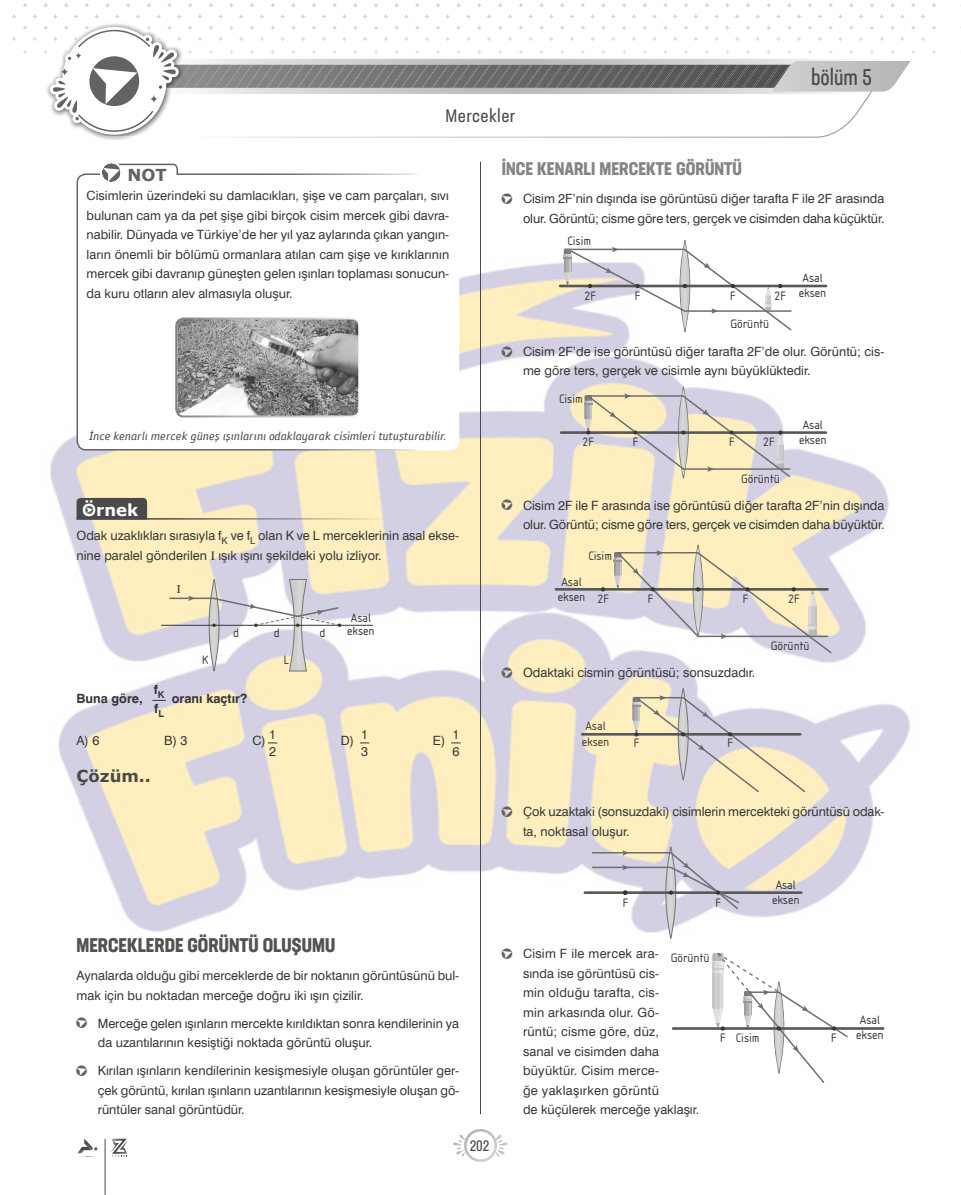
<style>
.page{position:relative;width:961px;height:1195px;background:#fff}
.page>*{position:absolute;margin:0;border:0;box-sizing:border-box;transform-origin:0 0}
.t1{font:22.5px "Neusa Next Std Compact";color:#4a4a4a}
.t2{font:700 condensed 19.5px "Neusa Next Std";color:#525252}
.t3{font:700 condensed 18px "Neusa Next Std";color:#848484}
.t4{font:condensed 18px "Neusa Next Std";letter-spacing:.02em;color:#4a4a4a}
.t5{font:700 16.5px "Verdana";color:#4a4a4a}
.t6{font:700 16.5px "Verdana";color:#fff}
.t7{font:700 16.5px "Verdana";color:#636363}
.t8{font:15px "Neusa Next Std Compact";color:#4a4a4a}
.t9{font:12.75px/19.5px "Swis 721 BT Roman";color:#363636}
.t10{font:12.75px/15.3px "Isonorm Tr";color:#363636}
.t11{font:12.75px/19.5px "Swis 721 BT Bold";color:#363636}
.t12{font:12.75px "Swis 721 BT Roman";letter-spacing:.02em;color:#363636}
.t13{font:italic 12px "Folder";color:#4a4a4a}
.t14{font:12px "FSEMBOLLER";color:#363636}
.s1{font-family:"BSEMBOL"}
.s2{font-family:"MADDELOGO";font-size:13.5px;color:#636363}
</style>
<div class="page">
<img style="left:12px;top:3px;width:949px;height:1192px">
<hr style="left:480px;top:162px;width:1px;height:952px;background:#4a4a4a">
<img style="left:186px;top:132px;width:685px;height:6px">
<img style="left:621px;top:3px;width:316px;height:5px">
<img style="left:45px;top:22px;width:141px;height:119px">
<img style="left:105px;top:137px;width:81px;height:1px">
<img style="left:45px;top:25px;width:137px;height:30px">
<svg style="left:453px;top:1129px;width:55px;height:33px"></svg>
<svg style="left:77px;top:1139px;width:22px;height:18px"></svg>
<hr style="left:105px;top:1139px;width:1px;height:55px;background:#4a4a4a">
<svg style="left:111px;top:1139px;width:17px;height:18px"></svg>
<svg style="left:50px;top:30px;width:861px;height:102px"></svg>
<hr style="left:559px;top:285px;width:268px;height:2px;background:#585858">
<svg style="left:564px;top:240px;width:228px;height:92px"></svg>
<hr style="left:560px;top:431px;width:267px;height:3px;background:#585858">
<svg style="left:584px;top:386px;width:206px;height:93px;background:#e2d9c9"></svg>
<hr style="left:555px;top:588px;width:274px;height:3px;background:#585858">
<svg style="left:601px;top:587px;width:4px;height:4px"></svg>
<svg style="left:614px;top:544px;width:218px;height:109px"></svg>
<hr style="left:582px;top:733px;width:218px;height:3px;background:#585858">
<svg style="left:632px;top:688px;width:173px;height:104px;background:#e2dacf"></svg>
<div style="left:665px;top:846px;width:11px;height:93px;border:1px solid #747474;border-radius:50%"></div>
<hr style="left:585px;top:891px;width:216px;height:3px;background:#585858">
<svg style="left:591px;top:847px;width:149px;height:91px"></svg>
<hr style="left:672px;top:1027px;width:212px;height:3px;background:#585858">
<svg style="left:712px;top:953px;width:136px;height:130px"></svg>
<div style="left:77px;top:174px;width:381px;height:276px;background:#fff;border-radius:9px"></div>
<img style="left:177px;top:320px;width:181px;height:96px">
<div style="left:175px;top:317px;width:186px;height:100px;border:2px solid #fff;border-radius:7px"></div>
<div style="left:77px;top:173px;width:382px;height:277px;border:2px solid #fff;border-radius:9px"></div>
<svg style="left:100px;top:161px;width:79px;height:21px"></svg>
<svg style="left:77px;top:498px;width:70px;height:20px"></svg>
<hr style="left:77px;top:518px;width:312px;height:2px;background:#4a4a4a">
<hr style="left:161px;top:625px;width:212px;height:1px;background:#363636">
<hr style="left:170px;top:597px;width:43px;height:2px;background:#6e6e6e">
<svg style="left:188px;top:595px;width:7px;height:6px"></svg>
<svg style="left:209px;top:579px;width:132px;height:92px"></svg>
<svg style="left:152px;top:700px;width:14px;height:1px"></svg>
<h3 class="t4" style="left:446px;top:105px;width:71px">Mercekler</h3>
<h1 class="t1" style="left:811px;top:63px;width:62px">bölüm 5</h1>
<p class="t7" style="left:127px;top:163px;width:41px">NOT</p>
<p class="t9" style="left:87px;top:186px;width:364px;text-align:justify">Cisimlerin üzerindeki su damlacıkları, şişe ve cam parçaları, sıvı bulunan cam ya da pet şişe gibi birçok cisim mercek gibi davra&shy;nabilir. Dünyada ve Türkiye’de her yıl yaz aylarında çıkan yangın&shy;ların önemli bir bölümü ormanlara atılan cam şişe ve kırıklarının mercek gibi davranıp güneşten gelen ışınları toplaması sonucun&shy;da kuru otların alev almasıyla oluşur.</p>
<p class="t13" style="left:89px;top:429px;width:359px">İnce kenarlı mercek güneş ışınlarını odaklayarak cisimleri tutuşturabilir.</p>
<p class="t6" style="left:82px;top:498px;width:58px">Örnek</p>
<p class="t9" style="left:77px;top:526px;width:384px">Odak uzaklıkları sırasıyla f<sub>K</sub> ve f<sub>L</sub> olan K ve L merceklerinin asal ekse&shy;nine paralel gönderilen <span class="s1">I</span> ışık ışını şekildeki yolu izliyor.</p>
<p class="t14" style="left:177px;top:581px;width:5px">I</p>
<p class="t10" style="left:233px;top:625px;width:7px">d</p>
<p class="t10" style="left:347px;top:612px;width:29px;line-height:12.8px">Asal eksen</p>
<p class="t10" style="left:274px;top:625px;width:7px">d</p>
<p class="t10" style="left:319px;top:625px;width:7px">d</p>
<p class="t10" style="left:202px;top:652px;width:8px">K</p>
<p class="t10" style="left:284px;top:652px;width:7px">L</p>
<p class="t11" style="left:77px;top:688px;width:68px">Buna göre,</p>
<p class="t11" style="left:154px;top:679px;width:12px">f<sub>K </sub>f<sub>L</sub></p>
<p class="t11" style="left:172px;top:688px;width:77px">oranı kaçtır?</p>
<p class="t9" style="left:77px;top:731px;width:24px">A) 6</p>
<p class="t9" style="left:164px;top:731px;width:25px">B) 3</p>
<p class="t9" style="left:252px;top:731px;width:15px">C)</p>
<p class="t9" style="left:269px;top:726px;width:8px;line-height:16.5px">1<br>2</p>
<p class="t9" style="left:341px;top:731px;width:15px">D)</p>
<p class="t9" style="left:361px;top:726px;width:8px;line-height:16.5px">1<br>3</p>
<p class="t9" style="left:433px;top:731px;width:14px">E)</p>
<p class="t9" style="left:452px;top:726px;width:8px;line-height:16.5px">1<br>6</p>
<p class="t5" style="left:77px;top:764px;width:76px">Çözüm..</p>
<h3 class="t3" style="left:502px;top:158px;width:242px">İNCE KENARLI MERCEKTE GÖRÜNTÜ</h3>
<p class="t9" style="left:502px;top:189px;width:384px;text-align:right"><span class="s2">h</span> Cisim 2F’nin dışında ise görüntüsü diğer tarafta F ile 2F arasında olur. Görüntü; cisme göre ters, gerçek ve cisimden daha küçüktür.</p>
<p class="t10" style="left:568px;top:233px;width:25px">Cisim</p>
<p class="t10" style="left:584px;top:288px;width:13px">2F</p>
<p class="t10" style="left:635px;top:288px;width:7px">F</p>
<p class="t10" style="left:730px;top:288px;width:7px">F</p>
<p class="t10" style="left:775px;top:288px;width:13px">2F</p>
<p class="t10" style="left:730px;top:316px;width:40px">Görüntü</p>
<p class="t10" style="left:799px;top:270px;width:29px">Asal eksen</p>
<p class="t9" style="left:523px;top:341px;width:363px;text-indent:-21px"><span class="s2">h</span> Cisim 2F’de ise görüntüsü diğer tarafta 2F’de olur. Görüntü; cis&shy;me göre ters, gerçek ve cisimle aynı büyüklüktedir.</p>
<p class="t10" style="left:559px;top:392px;width:25px">Cisim</p>
<p class="t10" style="left:583px;top:435px;width:13px">2F</p>
<p class="t10" style="left:632px;top:435px;width:7px">F</p>
<p class="t10" style="left:729px;top:435px;width:7px">F</p>
<p class="t10" style="left:763px;top:435px;width:13px">2F</p>
<p class="t10" style="left:741px;top:471px;width:40px">Görüntü</p>
<p class="t10" style="left:799px;top:417px;width:29px">Asal eksen</p>
<p class="t9" style="left:502px;top:495px;width:384px;text-align:right"><span class="s2">h</span> Cisim 2F ile F arasında ise görüntüsü diğer tarafta 2F’nin dışında olur. Görüntü; cisme göre ters, gerçek ve cisimden daha büyüktür.</p>
<p class="t10" style="left:588px;top:548px;width:25px">Cisim</p>
<p class="t10" style="left:558px;top:574px;width:29px">Asal eksen</p>
<p class="t10" style="left:597px;top:591px;width:13px">2F</p>
<p class="t10" style="left:647px;top:591px;width:7px">F</p>
<p class="t10" style="left:742px;top:591px;width:7px">F</p>
<p class="t10" style="left:788px;top:591px;width:13px">2F</p>
<p class="t10" style="left:771px;top:638px;width:40px">Görüntü</p>
<p class="t9" style="left:502px;top:663px;width:255px"><span class="s2">h</span> Odaktaki cismin görüntüsü; sonsuzdadır.</p>
<p class="t10" style="left:582px;top:718px;width:29px">Asal eksen</p>
<p class="t10" style="left:634px;top:735px;width:7px">F</p>
<p class="t10" style="left:727px;top:735px;width:7px">F</p>
<p class="t9" style="left:523px;top:802px;width:363px;text-indent:-21px"><span class="s2">h</span> Çok uzaktaki (sonsuzdaki) cisimlerin mercekteki görüntüsü odak&shy;ta, noktasal oluşur.</p>
<h2 class="t2" style="left:77px;top:933px;width:260px">MERCEKLERDE GÖRÜNTÜ OLUŞUMU</h2>
<p class="t9" style="left:77px;top:966px;width:384px">Aynalarda olduğu gibi merceklerde de bir noktanın görüntüsünü bul&shy;mak için bu noktadan merceğe doğru iki ışın çizilir.</p>
<p class="t9" style="left:98px;top:1013px;width:363px;text-indent:-21px"><span class="s2">h</span> Merceğe gelen ışınların mercekte kırıldıktan sonra kendilerinin ya da uzantılarının kesiştiği noktada görüntü oluşur.</p>
<p class="t9" style="left:98px;top:1061px;width:363px;text-align:justify;text-indent:-21px"><span class="s2">h</span> Kırılan ışınların kendilerinin kesişmesiyle oluşan görüntüler ger&shy;çek görüntü, kırılan ışınların uzantılarının kesişmesiyle oluşan gö&shy;rüntüler sanal görüntüdür.</p>
<p class="t8" style="left:470px;top:1137px;width:21px">202</p>
<p class="t10" style="left:622px;top:895px;width:7px">F</p>
<p class="t10" style="left:715px;top:895px;width:7px">F</p>
<p class="t12" style="left:502px;top:946px;width:159px"><span class="s2">h</span> Cisim F ile mercek ara-</p>
<p class="t10" style="left:671px;top:950px;width:40px">Görüntü</p>
<p class="t10" style="left:772px;top:877px;width:29px">Asal eksen</p>
<p class="t9" style="left:523px;top:963px;width:178px">sında ise görüntüsü cis-<br>min olduğu tarafta, cis-<br>min arkasında olur. Gö-<br>rüntü; cisme göre, düz,<br>sanal ve cisimden daha büyüktür. Cisim merce-<br>ğe yaklaşırken görüntü<br>de küçülerek merceğe yaklaşır.</p>
<p class="t10" style="left:736px;top:1030px;width:25px">Cisim</p>
<p class="t10" style="left:720px;top:1030px;width:7px">F</p>
<p class="t10" style="left:831px;top:1030px;width:7px">F</p>
<p class="t10" style="left:856px;top:1012px;width:29px">Asal eksen</p>
</div>
